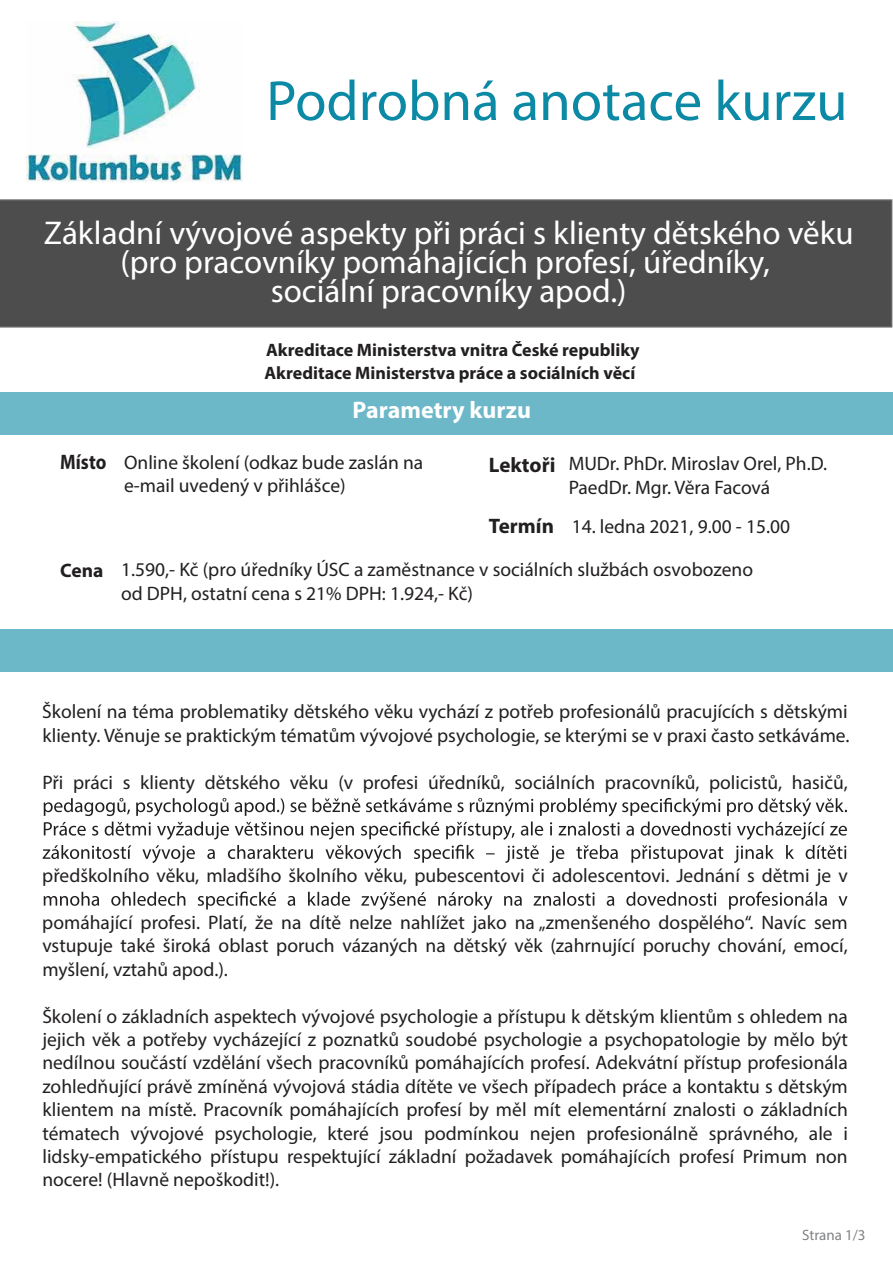
<style>
.page{position:relative;width:893px;height:1263px;background:#fff}
.page>*{position:absolute;margin:0;border:0;box-sizing:border-box;transform-origin:0 0}
.t1{font:57px "Myriad Pro";color:#0c89a5}
.t2{font:33px/29.1px "Myriad Pro";color:#fff;text-align:center}
.t3{font:700 24px "Myriad Pro";color:#fff}
.t4{font:700 21px "Myriad Pro";color:#221f20}
.t5{font:700 21px "Myriad Pro";color:#221f20;scale:.88 1}
.t6{font:19.5px/23.4px "Myriad Pro";color:#221f20}
.t7{font:700 19.5px "Myriad Pro";color:#221f20}
.t8{font:700 18px "Myriad Pro";color:#221f20}
.t9{font:15px "Myriad Pro";color:#808284}
</style>
<div class="page">
<div style="left:0;top:199px;width:892px;height:129px;background:#4d4d4d"></div>
<div style="left:0;top:392px;width:893px;height:42px;background:#6cb8c9"></div>
<div style="left:0;top:629px;width:893px;height:42px;background:#6cb8c9"></div>
<svg style="left:43px;top:798px;width:804px;height:65px"></svg>
<svg style="left:44px;top:891px;width:803px;height:19px"></svg>
<img style="left:26px;top:21px;width:217px;height:162px">
<h1 class="t1" style="left:266px;top:66px;width:583px">Podrobná anotace kurzu</h1>
<h2 class="t2" style="left:44px;top:217px;width:811px">Základní vývojové aspekty při práci s klienty dětského věku (pro pracovníky pomáhajících profesí, úředníky,<br>sociální pracovníky apod.)</h2>
<p class="t8" style="left:266px;top:338px;width:375px">Akreditace Ministerstva vnitra České republiky</p>
<p class="t8" style="left:265px;top:361px;width:372px">Akreditace Ministerstva práce a sociálních věcí</p>
<p class="t3" style="left:353px;top:394px;width:180px">Parametry kurzu</p>
<p class="t5" style="left:60px;top:448px;width:54px">Místo</p>
<p class="t4" style="left:489px;top:451px;width:68px">Lektoři</p>
<p class="t6" style="left:124px;top:450px;width:301px">Online školení (odkaz bude zaslán na e-mail uvedený v přihlášce)</p>
<p class="t6" style="left:569px;top:452px;width:260px">MUDr. PhDr. Miroslav Orel, Ph.D.<br>PaedDr. Mgr. Věra Facová</p>
<p class="t4" style="left:489px;top:513px;width:67px">Termín</p>
<p class="t6" style="left:572px;top:515px;width:220px">14. ledna 2021, 9.00 - 15.00</p>
<p class="t7" style="left:60px;top:558px;width:45px">Cena</p>
<p class="t6" style="left:121px;top:558px;width:633px">1.590,- Kč (pro úředníky ÚSC a zaměstnance v sociálních službách osvobozeno od DPH, ostatní cena s 21% DPH: 1.924,- Kč)</p>
<p class="t6" style="left:42px;top:700px;width:809px">Školení na téma problematiky dětského věku vychází z potřeb profesionálů pracujících s dětskými klienty. Věnuje se praktickým tématům vývojové psychologie, se kterými se v praxi často setkáváme.</p>
<p class="t6" style="left:42px;top:770px;width:807px">Při práci s klienty dětského věku (v profesi úředníků, sociálních pracovníků, policistů, hasičů,</p>
<p class="t6" style="left:42px;top:864px;width:807px">předškolního věku, mladšího školního věku, pubescentovi či adolescentovi. Jednání s dětmi je v</p>
<p class="t6" style="left:42px;top:910px;width:807px;text-align:justify">pomáhající profesi. Platí, že na dítě nelze nahlížet jako na „zmenšeného dospělého“. Navíc sem vstupuje také široká oblast poruch vázaných na dětský věk (zahrnující poruchy chování, emocí, myšlení, vztahů apod.).</p>
<p class="t6" style="left:42px;top:1004px;width:807px;text-align:justify">Školení o základních aspektech vývojové psychologie a přístupu k dětským klientům s ohledem na jejich věk a potřeby vycházející z poznatků soudobé psychologie a psychopatologie by mělo být nedílnou součástí vzdělání všech pracovníků pomáhajících profesí. Adekvátní přístup profesionála zohledňující právě zmíněná vývojová stádia dítěte ve všech případech práce a kontaktu s dětským klientem na místě. Pracovník pomáhajících profesí by měl mít elementární znalosti o základních tématech vývojové psychologie, které jsou podmínkou nejen profesionálně správného, ale i lidsky-empatického přístupu respektující základní požadavek pomáhajících profesí Primum non nocere! (Hlavně nepoškodit!).</p>
<p class="t9" style="left:802px;top:1225px;width:65px">Strana 1/3</p>
</div>
